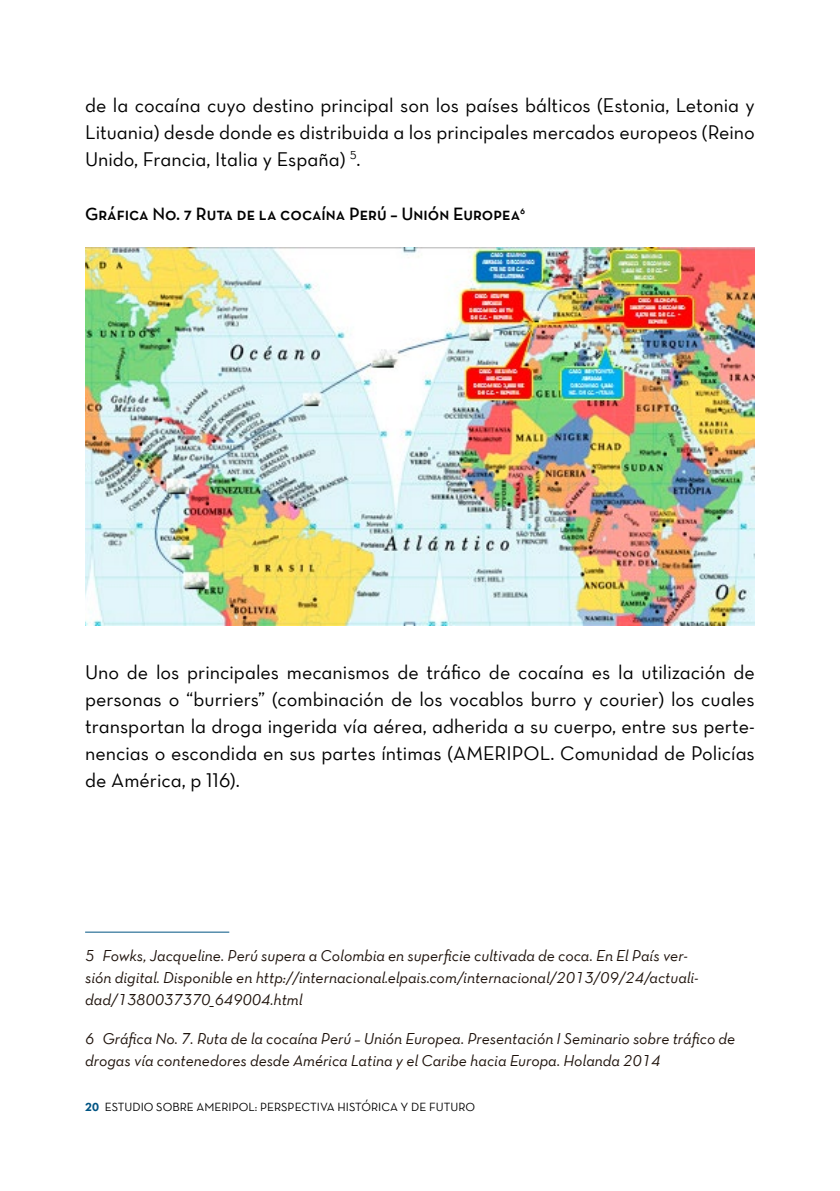
<style>
.page{position:relative;width:840px;height:1191px;background:#fff}
.page>*{position:absolute;margin:0;border:0;box-sizing:border-box;transform-origin:0 0}
.t1{font:20px/27px "Neutra Text Book Alt";color:#000;text-align:justify}
.t2{font:18px "Neutra Text Demi SC";color:#000}
.t3{font:16px/22px "Neutra Text TF Book Italic Alt";color:#1d110a}
.t4{font:12px "Neutra Text Book SC";color:#000}
.s1{font-family:"Neutra Text TF Bold Alt";color:#005483}
</style>
<div class="page">
<hr style="left:85px;top:931px;width:144px;height:1px;background:#005483">
<img style="left:85px;top:247px;width:669px;height:378px">
<p class="t1" style="left:85px;top:91px;width:670px">de la cocaína cuyo destino principal son los países bálticos (Estonia, Letonia y Lituania) desde donde es distribuida a los principales mercados europeos (Reino Unido, Francia, Italia y España) <sup>5</sup>.</p>
<p class="t2" style="left:85px;top:203px;width:441px">Gráfica No. 7 Ruta de la cocaína Perú – Unión Europea<sup>6</sup></p>
<p class="t1" style="left:85px;top:658px;width:670px">Uno de los principales mecanismos de tráfico de cocaína es la utilización de personas o “burriers” (combinación de los vocablos burro y courier) los cuales transportan la droga ingerida vía aérea, adherida a su cuerpo, entre sus perte&shy;nencias o escondida en sus partes íntimas (AMERIPOL. Comunidad de Policías de América, p 116).</p>
<p class="t3" style="left:85px;top:943px;width:614px">5 Fowks, Jacqueline. Perú supera a Colombia en superficie cultivada de coca. En El País ver&shy;sión digital. Disponible en http://internacional.elpais.com/internacional/2013/09/24/actuali&shy;dad/1380037370_649004.html</p>
<p class="t3" style="left:85px;top:1027px;width:651px">6 Gráfica No. 7. Ruta de la cocaína Perú – Unión Europea. Presentación I Seminario sobre tráfico de drogas vía contenedores desde América Latina y el Caribe hacia Europa. Holanda 2014</p>
<p class="t4" style="left:85px;top:1100px;width:391px"><span class="s1">20</span> ESTUDIO SOBRE AMERIPOL: PERSPECTIVA HISTÓRICA Y DE FUTURO</p>
</div>
